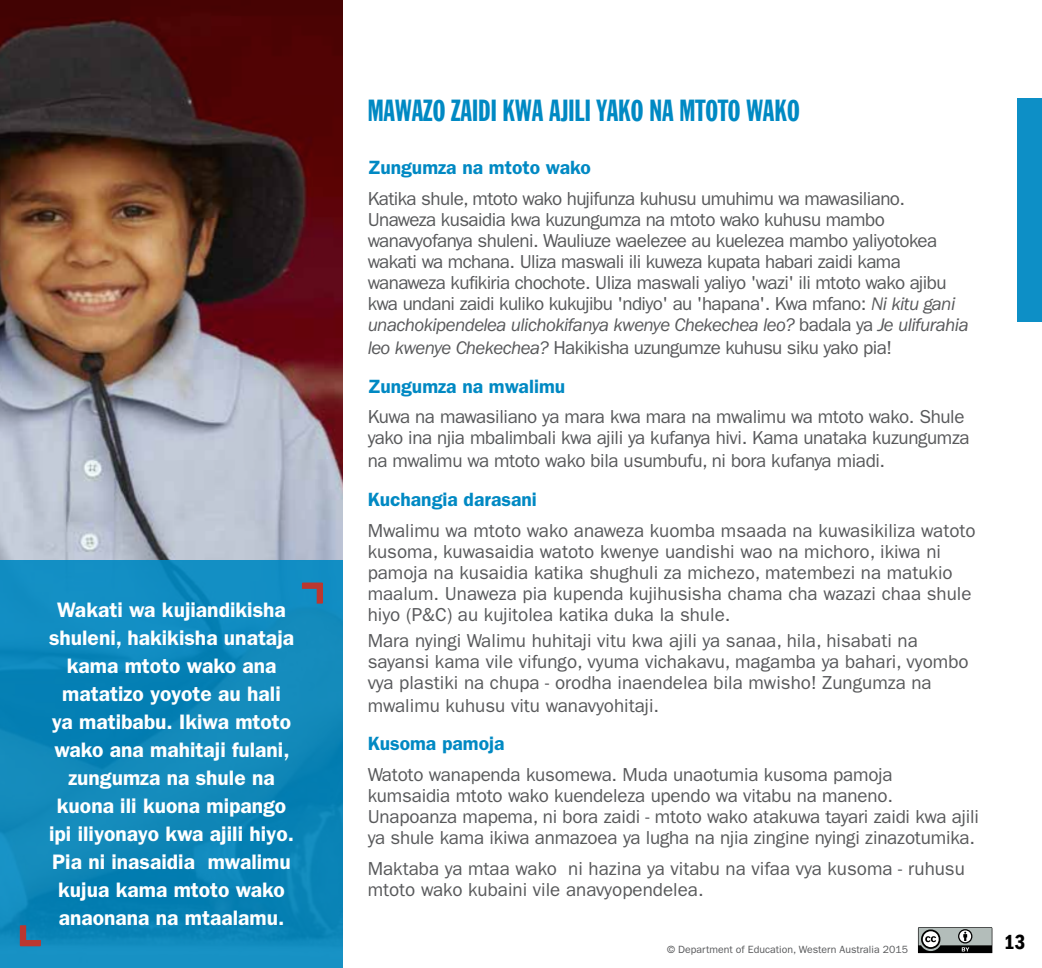
<style>
.page{position:relative;width:1042px;height:968px;background:#fff}
.page>*{position:absolute;margin:0;border:0;box-sizing:border-box;transform-origin:0 0}
.t1{font:29.75px "Franklin Gothic Extra Cond";color:#0089c3}
.t2{font:600 21px/28px "ITC Franklin Gothic Std";color:#fff;text-align:center}
.t3{font:600 condensed 21px "Franklin Gothic";color:#000}
.t4{font:600 19.25px "ITC Franklin Gothic Std";color:#0089c3}
.t5{font:18.9px/21px "ITC Franklin Gothic Std";letter-spacing:-.01em;color:#58595b}
.t6{font:18.9px/21px "ITC Franklin Gothic Std";letter-spacing:-.03em;color:#58595b}
.t7{font:10.5px "ITC Franklin Gothic Std";color:#58595b}
.s1{font-style:italic}
</style>
<div class="page">
<img style="left:0;top:0;width:343px;height:560px">
<div style="left:1017px;top:99px;width:25px;height:223px;background:#0d8fc6"></div>
<div style="left:0;top:560px;width:343px;height:407px;background:linear-gradient(to right,#0e88bb,#0e87b9)"></div>
<svg style="left:302px;top:582px;width:21px;height:21px"></svg>
<svg style="left:20px;top:925px;width:21px;height:21px"></svg>
<svg style="left:918px;top:927px;width:74px;height:25px;background:#7d8281"></svg>
<p class="t2" style="left:49px;top:595px;width:247px">Wakati wa kujiandikisha shuleni, hakikisha unataja kama mtoto wako ana matatizo yoyote au hali<br>ya matibabu. Ikiwa mtoto wako ana mahitaji fulani, zungumza na shule na kuona ili kuona mipango ipi iliyonayo kwa ajili hiyo.<br>Pia ni inasaidia mwalimu kujua kama mtoto wako anaonana na mtaalamu.</p>
<h1 class="t1" style="left:368px;top:94px;width:434px">MAWAZO ZAIDI KWA AJILI YAKO NA MTOTO WAKO</h1>
<p class="t4" style="left:368px;top:156px;width:225px">Zungumza na mtoto wako</p>
<p class="t6" style="left:368px;top:188px;width:602px">Katika shule, mtoto wako hujifunza kuhusu umuhimu wa mawasiliano.<br>Unaweza kusaidia kwa kuzungumza na mtoto wako kuhusu mambo wanavyofanya shuleni. Wauliuze waelezee au kuelezea mambo yaliyotokea wakati wa mchana. Uliza maswali ili kuweza kupata habari zaidi kama wanaweza kufikiria chochote. Uliza maswali yaliyo 'wazi' ili mtoto wako ajibu kwa undani zaidi kuliko kukujibu 'ndiyo' au 'hapana'. Kwa mfano: <span class="s1">Ni kitu gani unachokipendelea ulichokifanya kwenye Chekechea leo?</span> badala ya <span class="s1">Je ulifurahia</span></p>
<p class="t6" style="left:368px;top:337px;width:526px"><span class="s1">leo kwenye Chekechea?</span> Hakikisha uzungumze kuhusu siku yako pia!</p>
<p class="t4" style="left:368px;top:374px;width:199px">Zungumza na mwalimu</p>
<p class="t5" style="left:368px;top:406px;width:603px">Kuwa na mawasiliano ya mara kwa mara na mwalimu wa mtoto wako. Shule yako ina njia mbalimbali kwa ajili ya kufanya hivi. Kama unataka kuzungumza</p>
<p class="t5" style="left:368px;top:450px;width:519px">na mwalimu wa mtoto wako bila usumbufu, ni bora kufanya miadi.</p>
<p class="t4" style="left:368px;top:487px;width:171px">Kuchangia darasani</p>
<p class="t5" style="left:368px;top:520px;width:609px">Mwalimu wa mtoto wako anaweza kuomba msaada na kuwasikiliza watoto kusoma, kuwasaidia watoto kwenye uandishi wao na michoro, ikiwa ni pamoja na kusaidia katika shughuli za michezo, matembezi na matukio maalum. Unaweza pia kupenda kujihusisha chama cha wazazi chaa shule hiyo (P&amp;C) au kujitolea katika duka la shule.</p>
<p class="t5" style="left:368px;top:630px;width:602px">Mara nyingi Walimu huhitaji vitu kwa ajili ya sanaa, hila, hisabati na sayansi kama vile vifungo, vyuma vichakavu, magamba ya bahari, vyombo vya plastiki na chupa - orodha inaendelea bila mwisho! Zungumza na</p>
<p class="t5" style="left:368px;top:694px;width:293px">mwalimu kuhusu vitu wanavyohitaji.</p>
<p class="t4" style="left:368px;top:732px;width:138px">Kusoma pamoja</p>
<p class="t5" style="left:368px;top:764px;width:613px">Watoto wanapenda kusomewa. Muda unaotumia kusoma pamoja kumsaidia mtoto wako kuendeleza upendo wa vitabu na maneno.<br>Unapoanza mapema, ni bora zaidi - mtoto wako atakuwa tayari zaidi kwa ajili ya shule kama ikiwa anmazoea ya lugha na njia zingine nyingi zinazotumika.</p>
<p class="t5" style="left:368px;top:858px;width:599px">Maktaba ya mtaa wako ni hazina ya vitabu na vifaa vya kusoma - ruhusu mtoto wako kubaini vile anavyopendelea.</p>
<p class="t7" style="left:667px;top:943px;width:242px">© Department of Education, Western Australia 2015</p>
<p class="t3" style="left:1004px;top:928px;width:23px">13</p>
</div>
